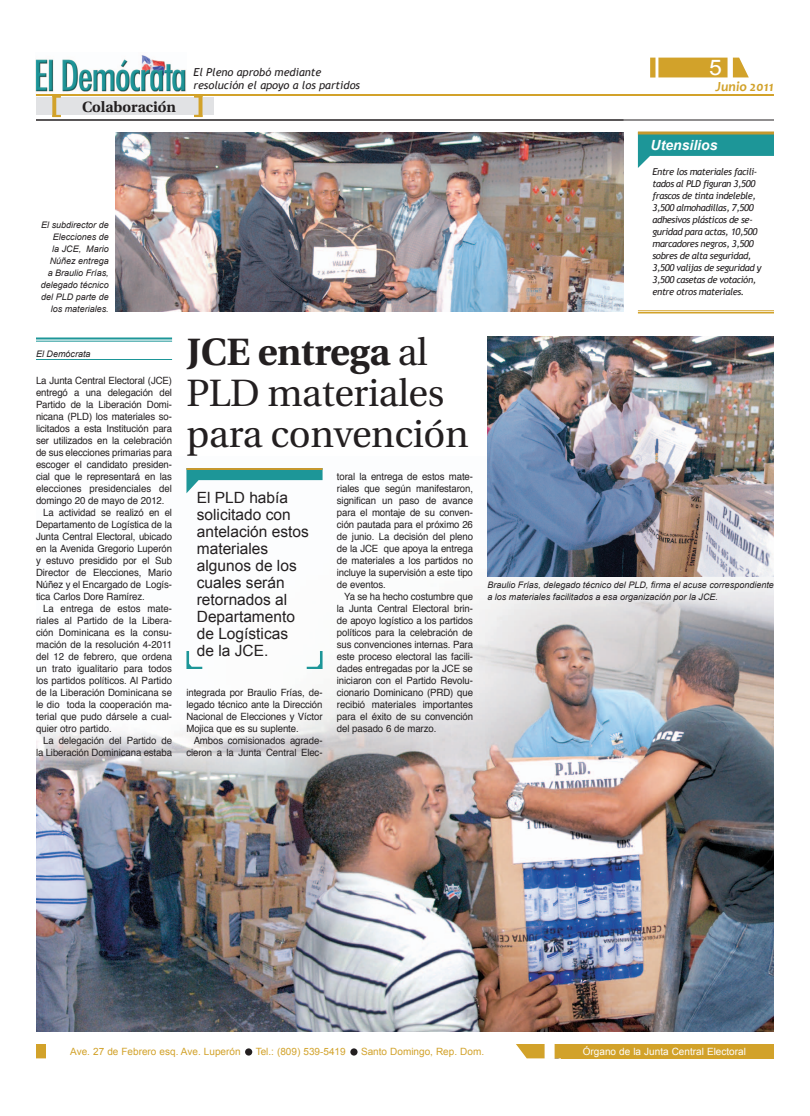
<style>
.page{position:relative;width:810px;height:1116px;background:#fff}
.page>*{position:absolute;margin:0;border:0;box-sizing:border-box;transform-origin:0 0}
.t1{font:38px/41px "Utopia";letter-spacing:-.01em;color:#231f20}
.t2{font:21.5px "Arial";color:#fff;scale:1.07 1}
.t3{font:15.5px/17px "Arial";color:#231f20}
.t4{font:700 14.8px "Utopia";color:#231f20}
.t5{font:italic 700 14px "Arial";color:#fff}
.t6{font:italic 700 14px "Candara";color:#d2a22a}
.t7{font:italic 11px/13.2px "Trebuchet MS";color:#231f20}
.t8{font:10px/12px "Helvetica";letter-spacing:-.01em;color:#231f20;text-align:justify;scale:.96 1}
.t9{font:10px "Arial";color:#d2a22a}
.t10{font:10px "Arial";color:#fff}
.t11{font:italic 9.5px/12px "Trebuchet MS";letter-spacing:-.04em;color:#231f20}
.t12{font:italic 9px/12px "Arial";color:#231f20;text-align:right}
.s1{font-weight:700}
</style>
<div class="page">
<svg style="left:658px;top:58px;width:91px;height:19px;background:#d5a838"></svg>
<div style="left:728px;top:56px;width:5px;height:23px;background:#fff"></div>
<div style="left:650px;top:58px;width:6px;height:20px;background:#d2a22a"></div>
<div style="left:36px;top:1044px;width:10px;height:14px;background:#d2a22a"></div>
<div style="left:561px;top:1044px;width:213px;height:14px;background:#d2a22a"></div>
<svg style="left:516px;top:1044px;width:45px;height:14px"></svg>
<div style="left:545px;top:1043px;width:10px;height:16px;background:#fff"></div>
<div style="left:350px;top:1048px;width:8px;height:8px;background:#231f20;border-radius:50%"></div>
<div style="left:245px;top:1048px;width:7px;height:8px;background:#231f20;border-radius:50%"></div>
<img style="left:35px;top:55px;width:151px;height:40px">
<hr style="left:36px;top:94px;width:738px;height:2px;background:#d2a22a">
<img style="left:36px;top:493px;width:738px;height:539px">
<div style="left:36px;top:98px;width:177px;height:17px;background:#e1e2e4"></div>
<svg style="left:52px;top:96px;width:9px;height:21px"></svg>
<svg style="left:194px;top:96px;width:8px;height:21px"></svg>
<hr style="left:36px;top:120px;width:738px;height:1px;background:#231f20">
<hr style="left:36px;top:338px;width:136px;height:2px;background:#1d9698">
<hr style="left:36px;top:341px;width:136px;height:1px;background:#1d9698">
<hr style="left:36px;top:359px;width:136px;height:1px;background:#1d9698">
<img style="left:115px;top:132px;width:509px;height:180px">
<img style="left:487px;top:336px;width:287px;height:240px">
<svg style="left:638px;top:134px;width:136px;height:34px"></svg>
<hr style="left:638px;top:310px;width:136px;height:1px;background:#d2a22a">
<hr style="left:638px;top:312px;width:136px;height:2px;background:#d2a22a">
<svg style="left:186px;top:651px;width:16px;height:18px"></svg>
<svg style="left:307px;top:651px;width:16px;height:18px"></svg>
<svg style="left:186px;top:470px;width:137px;height:23px"></svg>
<hr style="left:186px;top:468px;width:137px;height:2px;background:#c5982e">
<hr style="left:638px;top:132px;width:136px;height:2px;background:#c5982e">
<h3 class="t4" style="left:82px;top:98px;width:95px">Colaboración</h3>
<h3 class="t4" style="left:89px;top:98px;width:72px">Antetitulo</h3>
<p class="t7" style="left:193px;top:66px;width:168px">El Pleno aprobó mediante resolución el apoyo a los partidos</p>
<p class="t12" style="left:41px;top:219px;width:70px">El subdirector de<br>Elecciones de<br>la JCE, Mario<br>Núñez entrega<br>a Braulio Frías, delegado técnico del PLD parte de los materiales.</p>
<p class="t12" style="left:36px;top:348px;width:56px">El Demócrata</p>
<p class="t8" style="left:36px;top:374px;width:143px">La Junta Central Electoral (JCE)</p>
<p class="t8" style="left:36px;top:386px;width:143px">entregó a una delegación del</p>
<p class="t8" style="left:36px;top:398px;width:143px">Partido de la Liberación Domi-</p>
<p class="t8" style="left:36px;top:410px;width:143px">nicana (PLD) los materiales so-</p>
<p class="t8" style="left:36px;top:422px;width:143px">licitados a esta Institución para</p>
<p class="t8" style="left:36px;top:434px;width:143px">ser utilizados en la celebración</p>
<p class="t8" style="left:36px;top:446px;width:143px">de sus elecciones primarias para</p>
<p class="t8" style="left:36px;top:458px;width:143px">escoger el candidato presiden-</p>
<p class="t8" style="left:36px;top:470px;width:143px">cial que le representará en las</p>
<p class="t8" style="left:36px;top:482px;width:143px">elecciones presidenciales del</p>
<p class="t8" style="left:36px;top:494px;width:135px">domingo 20 de mayo de 2012.</p>
<p class="t8" style="left:43px;top:506px;width:136px">La actividad se realizó en el</p>
<p class="t8" style="left:36px;top:518px;width:143px">Departamento de Logística de la</p>
<p class="t8" style="left:36px;top:530px;width:143px">Junta Central Electoral, ubicado</p>
<p class="t8" style="left:36px;top:542px;width:143px">en la Avenida Gregorio Luperón</p>
<p class="t8" style="left:36px;top:554px;width:143px">y estuvo presidido por el Sub</p>
<p class="t8" style="left:36px;top:566px;width:143px">Director de Elecciones, Mario</p>
<p class="t8" style="left:36px;top:578px;width:143px">Núñez y el Encargado de Logís-</p>
<p class="t8" style="left:36px;top:590px;width:115px">tica Carlos Dore Ramírez.</p>
<p class="t8" style="left:43px;top:602px;width:136px">La entrega de estos mate-</p>
<p class="t8" style="left:36px;top:614px;width:143px">riales al Partido de la Libera-</p>
<p class="t8" style="left:36px;top:626px;width:143px">ción Dominicana es la consu-</p>
<p class="t8" style="left:36px;top:638px;width:143px">mación de la resolución 4-2011</p>
<p class="t8" style="left:36px;top:650px;width:143px">del 12 de febrero, que ordena</p>
<p class="t8" style="left:36px;top:662px;width:143px">un trato igualitario para todos</p>
<p class="t8" style="left:36px;top:674px;width:143px">los partidos políticos. Al Partido</p>
<p class="t8" style="left:36px;top:686px;width:143px">de la Liberación Dominicana se</p>
<p class="t8" style="left:36px;top:698px;width:143px">le dio toda la cooperación ma-</p>
<p class="t8" style="left:36px;top:710px;width:143px">terial que pudo dársele a cual-</p>
<p class="t8" style="left:36px;top:722px;width:80px">quier otro partido.</p>
<p class="t8" style="left:43px;top:734px;width:136px">La delegación del Partido de</p>
<p class="t8" style="left:36px;top:746px;width:143px">la Liberación Dominicana estaba</p>
<h1 class="t1" style="left:186px;top:332px;width:284px"><span class="s1">JCE entrega</span> al<br>PLD materiales para convención</h1>
<h3 class="t3" style="left:197px;top:489px;width:114px">El PLD había solicitado con antelación estos materiales algunos de los cuales serán retornados al<br>Departamento de Logísticas de la JCE.</h3>
<p class="t8" style="left:186px;top:686px;width:143px">integrada por Braulio Frías, de&shy;legado técnico ante la Dirección Nacional de Elecciones y Víctor Mojica que es su suplente.</p>
<p class="t8" style="left:186px;top:734px;width:143px;text-align:right">Ambos comisionados agrade&shy;cieron a la Junta Central Elec-</p>
<p class="t8" style="left:337px;top:470px;width:143px">toral la entrega de estos mate&shy;riales que según manifestaron, significan un paso de avance para el montaje de su conven&shy;ción pautada para el próximo 26 de junio. La decisión del pleno de la JCE que apoya la entrega de materiales a los partidos no incluye la supervisión a este tipo de eventos.</p>
<p class="t8" style="left:337px;top:590px;width:143px;text-indent:7px">Ya se ha hecho costumbre que la Junta Central Electoral brin&shy;de apoyo logístico a los partidos políticos para la celebración de sus convenciones internas. Para este proceso electoral las facili&shy;dades entregadas por la JCE se iniciaron con el Partido Revolu&shy;cionario Dominicano (PRD) que recibió materiales importantes para el éxito de su convención del pasado 6 de marzo.</p>
<h2 class="t2" style="left:709px;top:56px;width:13px">5</h2>
<h3 class="t6" style="left:716px;top:78px;width:60px">Junio 2011</h3>
<h3 class="t5" style="left:651px;top:137px;width:68px">Utensilios</h3>
<p class="t11" style="left:652px;top:166px;width:111px">Entre los materiales facili&shy;tados al PLD figuran 3,500 frascos de tinta indeleble,<br>3,500 almohadillas, 7,500 adhesivos plásticos de se&shy;guridad para actas, 10,500 marcadores negros, 3,500 sobres de alta seguridad,<br>3,500 valijas de seguridad y<br>3,500 casetas de votación, entre otros materiales.</p>
<p class="t12" style="left:487px;top:579px;width:288px;text-align:left">Braulio Frías, delegado técnico del PLD, firma el acuse correspondiente a los materiales facilitados a esa organización por la JCE.</p>
<p class="t9" style="left:70px;top:1046px;width:172px">Ave. 27 de Febrero esq. Ave. Luperón</p>
<p class="t9" style="left:256px;top:1046px;width:92px">Tel.: (809) 539-5419</p>
<p class="t9" style="left:361px;top:1046px;width:125px">Santo Domingo, Rep. Dom.</p>
<p class="t10" style="left:583px;top:1045px;width:165px">Órgano de la Junta Central Electoral</p>
</div>
